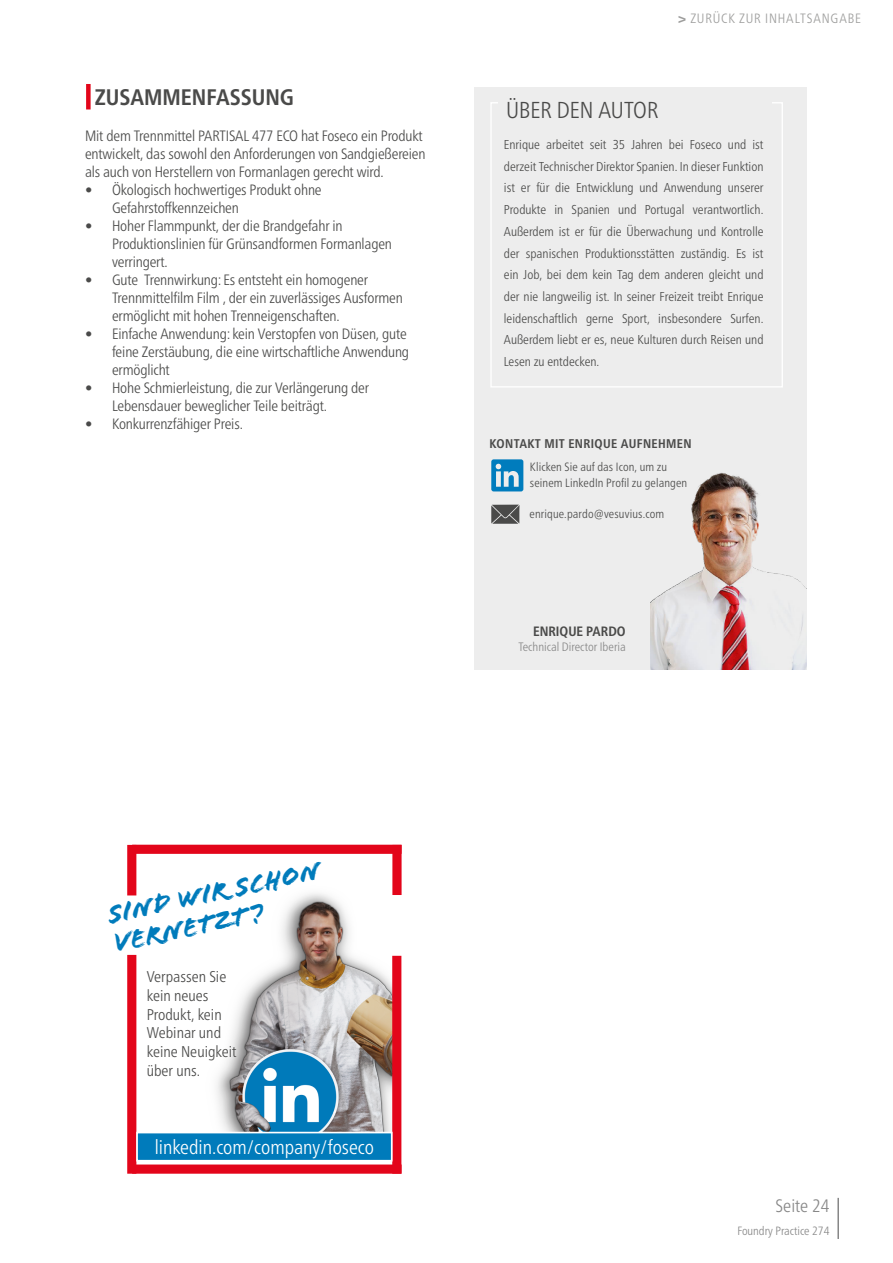
<style>
.page{position:relative;width:893px;height:1263px;background:#fff}
.page>*{position:absolute;margin:0;border:0;box-sizing:border-box;transform-origin:0 0}
.t1{font:27.9px/29.5px "Flood Std";color:#007bbb}
.t2{font:300 condensed 23.1px "Frutiger Neue LTW1 G";color:#4a4a49}
.t3{font:700 condensed 22.5px "Frutiger Neue LTW1 G";color:#4a4a49}
.t4{font:300 condensed 19.65px "Frutiger Neue LTW1 G";color:#fff}
.t5{font:300 condensed 18px "Frutiger Neue LTW1 G";color:#878787}
.t6{font:300 condensed 15.6px/18.8px "Frutiger Neue LTW1 G";color:#4a4a49}
.t7{font:300 condensed 15px/18px "Frutiger Neue LTW1 G";letter-spacing:-.01em;color:#4a4a49}
.t8{font:300 condensed 13.5px "Frutiger Neue LTW1 G";letter-spacing:.06em;color:#9d9d9c}
.t9{font:700 condensed 13.5px "Frutiger Neue LTW1 G";color:#4a4a49}
.t10{font:300 condensed 12.9px/21.8px "Frutiger Neue LTW1 G";color:#4a4a49;text-align:justify}
.t11{font:700 condensed 12.6px "Frutiger Neue LTW1 G";letter-spacing:.03em;color:#4a4a49}
.t12{font:300 condensed 12.15px "Frutiger Neue LTW1 G";color:#878787}
.t13{font:300 condensed 12px/15.8px "Frutiger Neue LTW1 G";letter-spacing:.01em;color:#4a4a49}
.t14{font:300 condensed 12px "Frutiger Neue LTW1 G";color:#878787}
.s1{font-weight:700}
</style>
<div class="page">
<hr style="left:837px;top:1198px;width:2px;height:41px;background:#878787">
<div style="left:86px;top:84px;width:5px;height:25px;background:#e3051a"></div>
<div style="left:474px;top:87px;width:332px;height:583px;background:#ededed"></div>
<div style="left:490px;top:102px;width:293px;height:285px;border:1px solid #fff"></div>
<div style="left:498px;top:89px;width:274px;height:41px;background:#ededed"></div>
<svg style="left:491px;top:459px;width:32px;height:32px"></svg>
<img style="left:651px;top:472px;width:155px;height:198px">
<svg style="left:491px;top:505px;width:28px;height:19px"></svg>
<img style="left:132px;top:854px;width:265px;height:278px">
<div style="left:127px;top:955px;width:9px;height:219px;background:#e3051a"></div>
<div style="left:132px;top:1164px;width:270px;height:10px;background:#e3051a"></div>
<div style="left:392px;top:956px;width:9px;height:218px;background:#e3051a"></div>
<div style="left:127px;top:845px;width:9px;height:50px;background:#e3051a"></div>
<div style="left:132px;top:845px;width:270px;height:9px;background:#e3051a"></div>
<div style="left:392px;top:845px;width:10px;height:50px;background:#e3051a"></div>
<div style="left:137px;top:1132px;width:255px;height:29px;background:#007bbb"></div>
<div style="left:136px;top:1132px;width:257px;height:29px;border:2px solid #fff"></div>
<h3 class="t3" style="left:95px;top:83px;width:201px">ZUSAMMENFASSUNG</h3>
<p class="t7" style="left:85px;top:126px;width:342px">Mit dem Trennmittel PARTISAL 477 ECO hat Foseco ein Produkt entwickelt, das sowohl den Anforderungen von Sandgießereien als auch von Herstellern von Formanlagen gerecht wird.</p>
<p class="t7" style="left:112px;top:180px;width:211px;text-indent:-27px">• Ökologisch hochwertiges Produkt ohne<br>Gefahrstoffkennzeichen</p>
<p class="t7" style="left:112px;top:216px;width:281px;text-indent:-27px">• Hoher Flammpunkt, der die Brandgefahr in<br>Produktionslinien für Grünsandformen Formanlagen verringert.</p>
<p class="t7" style="left:112px;top:270px;width:292px;text-indent:-27px">• Gute Trennwirkung: Es entsteht ein homogener<br>Trennmittelfilm Film , der ein zuverlässiges Ausformen ermöglicht mit hohen Trenneigenschaften.</p>
<p class="t7" style="left:112px;top:324px;width:299px;text-indent:-27px">• Einfache Anwendung: kein Verstopfen von Düsen, gute feine Zerstäubung, die eine wirtschaftliche Anwendung ermöglicht</p>
<p class="t7" style="left:112px;top:378px;width:258px;text-indent:-27px">• Hohe Schmierleistung, die zur Verlängerung der<br>Lebensdauer beweglicher Teile beiträgt.</p>
<p class="t7" style="left:85px;top:414px;width:159px">• Konkurrenzfähiger Preis.</p>
<p class="t8" style="left:678px;top:11px;width:184px"><span class="s1">&gt;</span> ZURÜCK ZUR INHALTSANGABE</p>
<h2 class="t2" style="left:506px;top:97px;width:154px">ÜBER DEN AUTOR</h2>
<p class="t10" style="left:504px;top:134px;width:261px">Enrique arbeitet seit 35 Jahren bei Foseco und ist derzeit Technischer Direktor Spanien. In dieser Funktion ist er für die Entwicklung und Anwendung unserer Produkte in Spanien und Portugal verantwortlich.<br>Außerdem ist er für die Überwachung und Kontrolle der spanischen Produktionsstätten zuständig. Es ist ein Job, bei dem kein Tag dem anderen gleicht und der nie langweilig ist. In seiner Freizeit treibt Enrique leidenschaftlich gerne Sport, insbesondere Surfen.<br>Außerdem liebt er es, neue Kulturen durch Reisen und Lesen zu entdecken.</p>
<p class="t11" style="left:489px;top:436px;width:204px">KONTAKT MIT ENRIQUE AUFNEHMEN</p>
<p class="t13" style="left:530px;top:459px;width:159px">Klicken Sie auf das Icon, um zu seinem LinkedIn Profil zu gelangen</p>
<p class="t13" style="left:530px;top:506px;width:136px">enrique.pardo@vesuvius.com</p>
<p class="t9" style="left:533px;top:623px;width:94px">ENRIQUE PARDO</p>
<p class="t12" style="left:518px;top:639px;width:109px">Technical Director Iberia</p>
<h1 class="t1" style="left:105px;top:900px;width:218px;rotate:-12deg">Sind wir SCHON vernetzt?</h1>
<p class="t6" style="left:147px;top:967px;width:91px">Verpassen Sie kein neues<br>Produkt, kein<br>Webinar und keine Neuigkeit über uns.</p>
<h3 class="t4" style="left:155px;top:1136px;width:221px">linkedin.com/company/foseco</h3>
<p class="t5" style="left:776px;top:1195px;width:55px">Seite 24</p>
<p class="t14" style="left:737px;top:1224px;width:93px">Foundry Practice 274</p>
</div>
